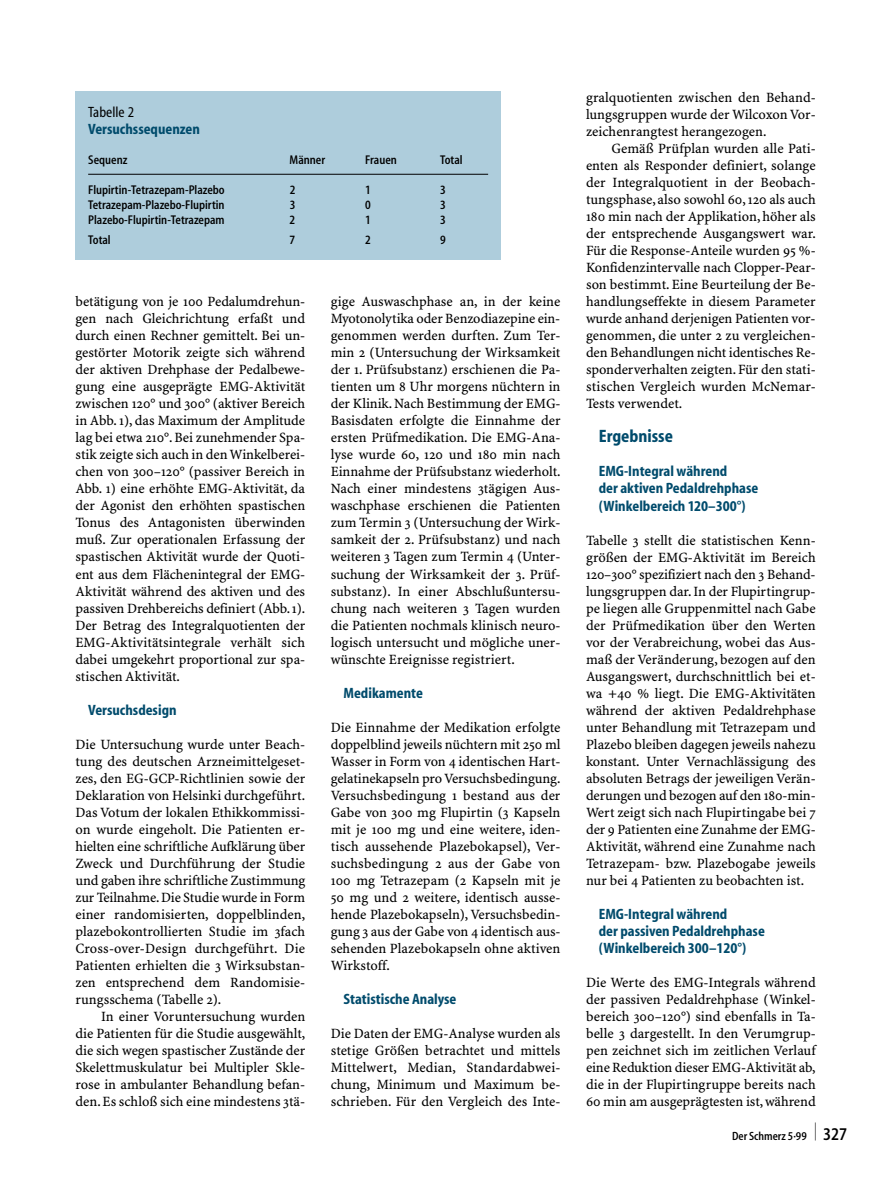
<style>
.page{position:relative;width:893px;height:1178px;background:#fff}
.page>*{position:absolute;margin:0;border:0;box-sizing:border-box;transform-origin:0 0}
.t1{font:18px "Myriad MM 700 400";color:#004b6c}
.t2{font:15px/17px "Myriad MM 700 400";color:#004b6c}
.t3{font:15px "Myriad MM 400 400";color:#000}
.t4{font:14.25px/17px "S Minion Plus";color:#000;text-align:justify}
.t5{font:12.75px "Myriad MM 530 400";color:#000}
.t6{font:12px "Myriad MM 530 400";color:#000}
.s1{font-size:18px}
</style>
<div class="page">
<div style="left:75px;top:91px;width:426px;height:169px;background:#aecddc"></div>
<hr style="left:88px;top:174px;width:400px;height:1px;background:#000">
<p class="t3" style="left:88px;top:103px;width:47px">Tabelle 2</p>
<p class="t2" style="left:88px;top:122px;width:113px">Versuchssequenzen</p>
<p class="t5" style="left:88px;top:155px;width:41px">Sequenz</p>
<p class="t5" style="left:289px;top:155px;width:37px">Männer</p>
<p class="t5" style="left:365px;top:155px;width:33px">Frauen</p>
<p class="t5" style="left:440px;top:155px;width:24px">Total</p>
<p class="t5" style="left:88px;top:185px;width:138px">Flupirtin-Tetrazepam-Plazebo</p>
<p class="t5" style="left:290px;top:185px;width:7px">2</p>
<p class="t5" style="left:365px;top:185px;width:7px">1</p>
<p class="t5" style="left:440px;top:185px;width:7px">3</p>
<p class="t5" style="left:88px;top:200px;width:138px">Tetrazepam-Plazebo-Flupirtin</p>
<p class="t5" style="left:290px;top:200px;width:7px">3</p>
<p class="t5" style="left:365px;top:200px;width:7px">0</p>
<p class="t5" style="left:440px;top:200px;width:7px">3</p>
<p class="t5" style="left:88px;top:215px;width:138px">Plazebo-Flupirtin-Tetrazepam</p>
<p class="t5" style="left:289px;top:215px;width:7px">2</p>
<p class="t5" style="left:365px;top:215px;width:7px">1</p>
<p class="t5" style="left:440px;top:215px;width:7px">3</p>
<p class="t5" style="left:88px;top:234px;width:24px">Total</p>
<p class="t5" style="left:290px;top:234px;width:7px">7</p>
<p class="t5" style="left:365px;top:234px;width:7px">2</p>
<p class="t5" style="left:440px;top:234px;width:7px">9</p>
<p class="t4" style="left:75px;top:294px;width:231px">betätigung von je 100 Pedalumdrehun&shy;gen nach Gleichrichtung erfaßt und durch einen Rechner gemittelt. Bei un&shy;gestörter Motorik zeigte sich während der aktiven Drehphase der Pedalbewe&shy;gung eine ausgeprägte EMG-Aktivität zwischen 120° und 300° (aktiver Bereich in Abb. 1), das Maximum der Amplitude lag bei etwa 210°. Bei zunehmender Spa&shy;stik zeigte sich auch in den Winkelberei&shy;chen von 300–120° (passiver Bereich in Abb. 1) eine erhöhte EMG-Aktivität, da der Agonist den erhöhten spastischen Tonus des Antagonisten überwinden muß. Zur operationalen Erfassung der spastischen Aktivität wurde der Quoti&shy;ent aus dem Flächenintegral der EMG-Aktivität während des aktiven und des passiven Drehbereichs definiert (Abb. 1).<br>Der Betrag des Integralquotienten der EMG-Aktivitätsintegrale verhält sich dabei umgekehrt proportional zur spa&shy;stischen Aktivität.</p>
<p class="t2" style="left:88px;top:702px;width:90px">Versuchsdesign</p>
<p class="t4" style="left:75px;top:736px;width:231px">Die Untersuchung wurde unter Beach&shy;tung des deutschen Arzneimittelgeset&shy;zes, den EG-GCP-Richtlinien sowie der Deklaration von Helsinki durchgeführt.<br>Das Votum der lokalen Ethikkommissi&shy;on wurde eingeholt. Die Patienten er&shy;hielten eine schriftliche Aufklärung über Zweck und Durchführung der Studie und gaben ihre schriftliche Zustimmung zur Teilnahme.Die Studie wurde in Form einer randomisierten, doppelblinden, plazebokontrollierten Studie im 3fach Cross-over-Design durchgeführt. Die Patienten erhielten die 3 Wirksubstan&shy;zen entsprechend dem Randomisie&shy;rungsschema (Tabelle 2).</p>
<p class="t4" style="left:75px;top:1008px;width:231px;text-indent:26px">In einer Voruntersuchung wurden die Patienten für die Studie ausgewählt, die sich wegen spastischer Zustände der Skelettmuskulatur bei Multipler Skle&shy;rose in ambulanter Behandlung befan&shy;den. Es schloß sich eine mindestens 3tä-</p>
<p class="t4" style="left:331px;top:294px;width:231px">gige Auswaschphase an, in der keine Myotonolytika oder Benzodiazepine ein&shy;genommen werden durften. Zum Ter&shy;min 2 (Untersuchung der Wirksamkeit der 1. Prüfsubstanz) erschienen die Pa&shy;tienten um 8 Uhr morgens nüchtern in der Klinik. Nach Bestimmung der EMG-Basisdaten erfolgte die Einnahme der ersten Prüfmedikation. Die EMG-Ana&shy;lyse wurde 60, 120 und 180 min nach Einnahme der Prüfsubstanz wiederholt.<br>Nach einer mindestens 3tägigen Aus&shy;waschphase erschienen die Patienten zum Termin 3 (Untersuchung der Wirk&shy;samkeit der 2. Prüfsubstanz) und nach weiteren 3 Tagen zum Termin 4 (Unter&shy;suchung der Wirksamkeit der 3. Prüf&shy;substanz). In einer Abschlußuntersu&shy;chung nach weiteren 3 Tagen wurden die Patienten nochmals klinisch neuro&shy;logisch untersucht und mögliche uner&shy;wünschte Ereignisse registriert.</p>
<p class="t2" style="left:343px;top:685px;width:81px">Medikamente</p>
<p class="t4" style="left:331px;top:719px;width:231px">Die Einnahme der Medikation erfolgte doppelblind jeweils nüchtern mit 250 ml Wasser in Form von 4 identischen Hart&shy;gelatinekapseln pro Versuchsbedingung.<br>Versuchsbedingung 1 bestand aus der Gabe von 300 mg Flupirtin (3 Kapseln mit je 100 mg und eine weitere, iden&shy;tisch aussehende Plazebokapsel), Ver&shy;suchsbedingung 2 aus der Gabe von 100 mg Tetrazepam (2 Kapseln mit je 50 mg und 2 weitere, identisch ausse&shy;hende Plazebokapseln), Versuchsbedin&shy;gung 3 aus der Gabe von 4 identisch aus&shy;sehenden Plazebokapseln ohne aktiven Wirkstoff.</p>
<p class="t2" style="left:343px;top:991px;width:114px">Statistische Analyse</p>
<p class="t4" style="left:331px;top:1025px;width:231px">Die Daten der EMG-Analyse wurden als stetige Größen betrachtet und mittels Mittelwert, Median, Standardabwei&shy;chung, Minimum und Maximum be&shy;schrieben. Für den Vergleich des Inte-</p>
<p class="t4" style="left:586px;top:90px;width:231px">gralquotienten zwischen den Behand&shy;lungsgruppen wurde der Wilcoxon Vor&shy;zeichenrangtest herangezogen.</p>
<p class="t4" style="left:586px;top:141px;width:231px;text-indent:26px">Gemäß Prüfplan wurden alle Pati&shy;enten als Responder definiert, solange der Integralquotient in der Beobach&shy;tungsphase, also sowohl 60, 120 als auch 180 min nach der Applikation, höher als der entsprechende Ausgangswert war.<br>Für die Response-Anteile wurden 95 %- Konfidenzintervalle nach Clopper-Pear&shy;son bestimmt. Eine Beurteilung der Be&shy;handlungseffekte in diesem Parameter wurde anhand derjenigen Patienten vor&shy;genommen, die unter 2 zu vergleichen&shy;den Behandlungen nicht identisches Re&shy;sponderverhalten zeigten. Für den stati&shy;stischen Vergleich wurden McNemar-Tests verwendet.</p>
<p class="t1" style="left:598px;top:429px;width:76px">Ergebnisse</p>
<p class="t2" style="left:598px;top:464px;width:161px">EMG-Integral während<br>der aktiven Pedaldrehphase (Winkelbereich 120–300°)</p>
<p class="t4" style="left:586px;top:532px;width:231px">Tabelle 3 stellt die statistischen Kenn&shy;größen der EMG-Aktivität im Bereich 120–300° spezifiziert nach den 3 Behand&shy;lungsgruppen dar. In der Flupirtingrup&shy;pe liegen alle Gruppenmittel nach Gabe der Prüfmedikation über den Werten vor der Verabreichung, wobei das Aus&shy;maß der Veränderung, bezogen auf den Ausgangswert, durchschnittlich bei et&shy;wa +40 % liegt. Die EMG-Aktivitäten während der aktiven Pedaldrehphase unter Behandlung mit Tetrazepam und Plazebo bleiben dagegen jeweils nahezu konstant. Unter Vernachlässigung des absoluten Betrags der jeweiligen Verän&shy;derungen und bezogen auf den 180-min-Wert zeigt sich nach Flupirtingabe bei 7 der 9 Patienten eine Zunahme der EMG-Aktivität, während eine Zunahme nach Tetrazepam- bzw. Plazebogabe jeweils nur bei 4 Patienten zu beobachten ist.</p>
<p class="t2" style="left:598px;top:906px;width:167px">EMG-Integral während<br>der passiven Pedaldrehphase (Winkelbereich 300–120°)</p>
<p class="t4" style="left:586px;top:974px;width:231px">Die Werte des EMG-Integrals während der passiven Pedaldrehphase (Winkel&shy;bereich 300–120°) sind ebenfalls in Ta&shy;belle 3 dargestellt. In den Verumgrup&shy;pen zeichnet sich im zeitlichen Verlauf eine Reduktion dieser EMG-Aktivität ab, die in der Flupirtingruppe bereits nach 60 min am ausgeprägtesten ist, während</p>
<p class="t6" style="left:732px;top:1131px;width:117px">Der Schmerz 5·99 <sup>|</sup> <span class="s1">327</span></p>
</div>
